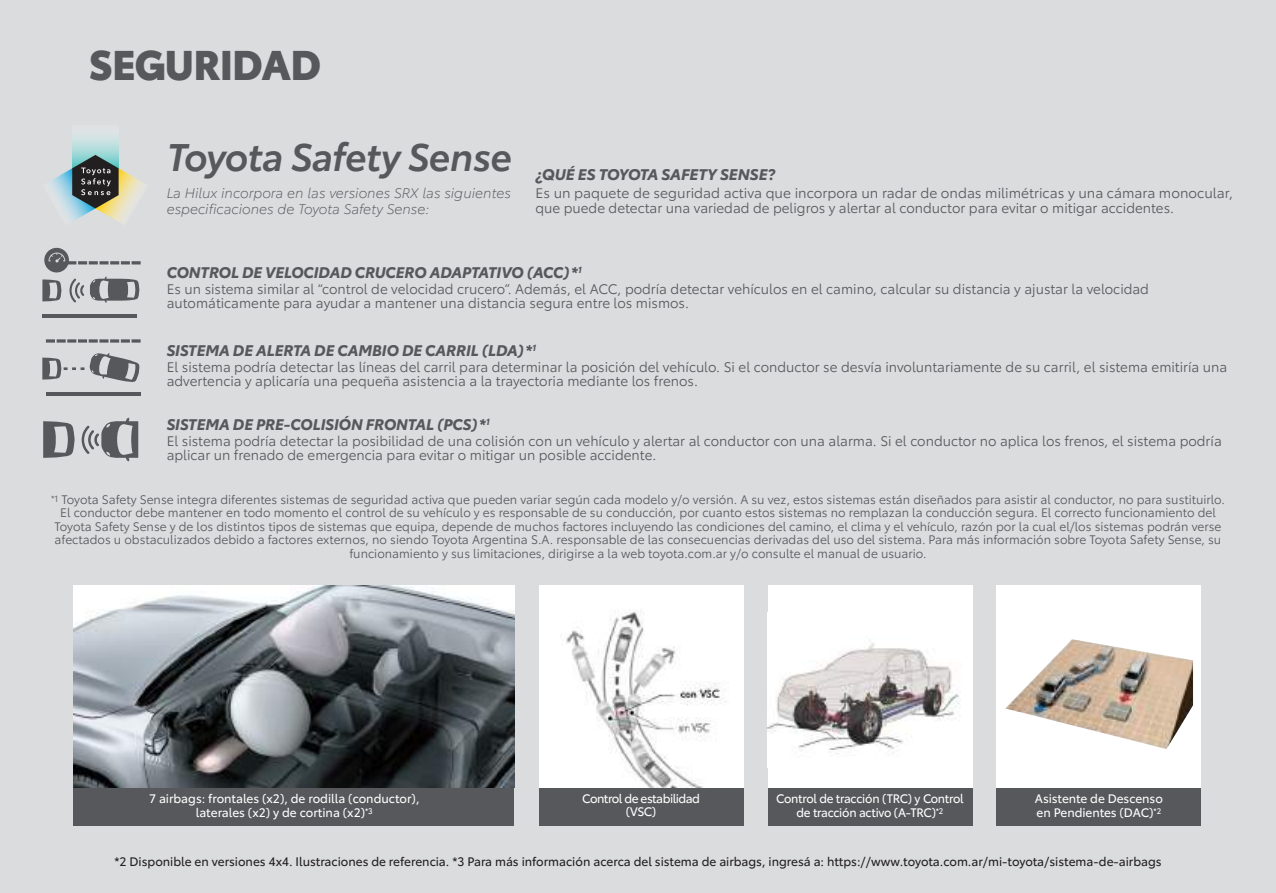
<style>
.page{position:relative;width:1276px;height:893px;background:#dbdcde}
.page>*{position:absolute;margin:0;border:0;box-sizing:border-box;transform-origin:0 0}
.t1{font:900 40.5px "Toyota Type";letter-spacing:-.02em;color:#57585b}
.t2{font:italic 600 37.5px "Toyota Type";letter-spacing:-.015em;color:#57585b}
.t3{font:italic 700 15px "Toyota Type";color:#57585b}
.t4{font:13.5px/13.5px "Toyota Type";color:#57585b}
.t5{font:italic 300 13.5px/15.8px "Toyota Type";color:#57585b}
.t6{font:12px/13.5px "Toyota Type";color:#57585b;text-align:center}
.t7{font:12px/13.5px "Toyota Type";letter-spacing:-.01em;color:#fff;text-align:center}
.t8{font:12px "Toyota Type";color:#221f20}
.t9{font:12px/12.9px "Toyota Type";letter-spacing:-.04em;color:#fff;text-align:center}
</style>
<div class="page">
<hr style="left:42px;top:315px;width:95px;height:3px;background:#57585b">
<svg style="left:42px;top:248px;width:99px;height:55px"></svg>
<svg style="left:46px;top:339px;width:95px;height:4px"></svg>
<hr style="left:46px;top:393px;width:95px;height:3px;background:#57585b">
<svg style="left:42px;top:353px;width:98px;height:29px"></svg>
<svg style="left:82px;top:417px;width:56px;height:45px"></svg>
<svg style="left:43px;top:421px;width:32px;height:37px"></svg>
<svg style="left:72px;top:139px;width:47px;height:16px"></svg>
<svg style="left:50px;top:155px;width:94px;height:68px"></svg>
<div style="left:74px;top:585px;width:440px;height:241px;background:#57585b"></div>
<img style="left:74px;top:585px;width:440px;height:202px">
<div style="left:539px;top:585px;width:204px;height:241px;background:#57585b"></div>
<div style="left:539px;top:585px;width:204px;height:202px;background:#fff"></div>
<img style="left:562px;top:610px;width:165px;height:177px">
<div style="left:768px;top:585px;width:204px;height:241px;background:#57585b"></div>
<div style="left:768px;top:585px;width:204px;height:202px;background:#fff"></div>
<img style="left:768px;top:643px;width:193px;height:111px">
<div style="left:996px;top:585px;width:205px;height:241px;background:#57585b"></div>
<div style="left:996px;top:585px;width:205px;height:202px;background:#fff"></div>
<img style="left:1005px;top:639px;width:188px;height:110px">
<h1 class="t1" style="left:89px;top:34px;width:234px">SEGURIDAD</h1>
<h2 class="t2" style="left:167px;top:128px;width:347px">Toyota Safety Sense</h2>
<p class="t5" style="left:167px;top:184px;width:346px">La Hilux incorpora en las versiones SRX las siguientes especificaciones de Toyota Safety Sense:</p>
<p class="t3" style="left:535px;top:162px;width:242px">¿QUÉ ES TOYOTA SAFETY SENSE?</p>
<p class="t4" style="left:535px;top:184px;width:699px;line-height:15px">Es un paquete de seguridad activa que incorpora un radar de ondas milimétricas y una cámara monocular, que puede detectar una variedad de peligros y alertar al conductor para evitar o mitigar accidentes.</p>
<p class="t3" style="left:167px;top:261px;width:416px">CONTROL DE VELOCIDAD CRUCERO ADAPTATIVO (ACC)*<sup>1</sup></p>
<p class="t4" style="left:167px;top:282px;width:984px">Es un sistema similar al “control de velocidad crucero”. Además, el ACC, podría detectar vehículos en el camino, calcular su distancia y ajustar la velocidad automáticamente para ayudar a mantener una distancia segura entre los mismos.</p>
<p class="t3" style="left:167px;top:338px;width:371px">SISTEMA DE ALERTA DE CAMBIO DE CARRIL (LDA)*<sup>1</sup></p>
<p class="t4" style="left:167px;top:360px;width:1062px">El sistema podría detectar las líneas del carril para determinar la posición del vehículo. Si el conductor se desvía involuntariamente de su carril, el sistema emitiría una advertencia y aplicaría una pequeña asistencia a la trayectoria mediante los frenos.</p>
<p class="t3" style="left:167px;top:412px;width:325px">SISTEMA DE PRE-COLISIÓN FRONTAL (PCS)*<sup>1</sup></p>
<p class="t4" style="left:167px;top:433px;width:1056px">El sistema podría detectar la posibilidad de una colisión con un vehículo y alertar al conductor con una alarma. Si el conductor no aplica los frenos, el sistema podría aplicar un frenado de emergencia para evitar o mitigar un posible accidente.</p>
<p class="t6" style="left:51px;top:492px;width:1175px"><sup>*1</sup> Toyota Safety Sense integra diferentes sistemas de seguridad activa que pueden variar según cada modelo y/o versión. A su vez, estos sistemas están diseñados para asistir al conductor, no para sustituirlo.<br>El conductor debe mantener en todo momento el control de su vehículo y es responsable de su conducción, por cuanto estos sistemas no remplazan la conducción segura. El correcto funcionamiento del Toyota Safety Sense y de los distintos tipos de sistemas que equipa, depende de muchos factores incluyendo las condiciones del camino, el clima y el vehículo, razón por la cual el/los sistemas podrán verse afectados u obstaculizados debido a factores externos, no siendo Toyota Argentina S.A. responsable de las consecuencias derivadas del uso del sistema. Para más información sobre Toyota Safety Sense, su funcionamiento y sus limitaciones, dirigirse a la web toyota.com.ar y/o consulte el manual de usuario.</p>
<p class="t7" style="left:149px;top:791px;width:272px">7 airbags: frontales (x2), de rodilla (conductor), laterales (x2) y de cortina (x2)<sup>*3</sup></p>
<p class="t9" style="left:582px;top:792px;width:119px">Control de estabilidad (VSC)</p>
<p class="t7" style="left:776px;top:791px;width:189px">Control de tracción (TRC) y Control de tracción activo (A-TRC)<sup>*2</sup></p>
<p class="t7" style="left:1035px;top:791px;width:129px;text-align:left">Asistente de Descenso en Pendientes (DAC)<sup>*2</sup></p>
<p class="t8" style="left:115px;top:853px;width:1048px">*2 Disponible en versiones 4x4. Ilustraciones de referencia. *3 Para más información acerca del sistema de airbags, ingresá a: https://www.toyota.com.ar/mi-toyota/sistema-de-airbags</p>
</div>
